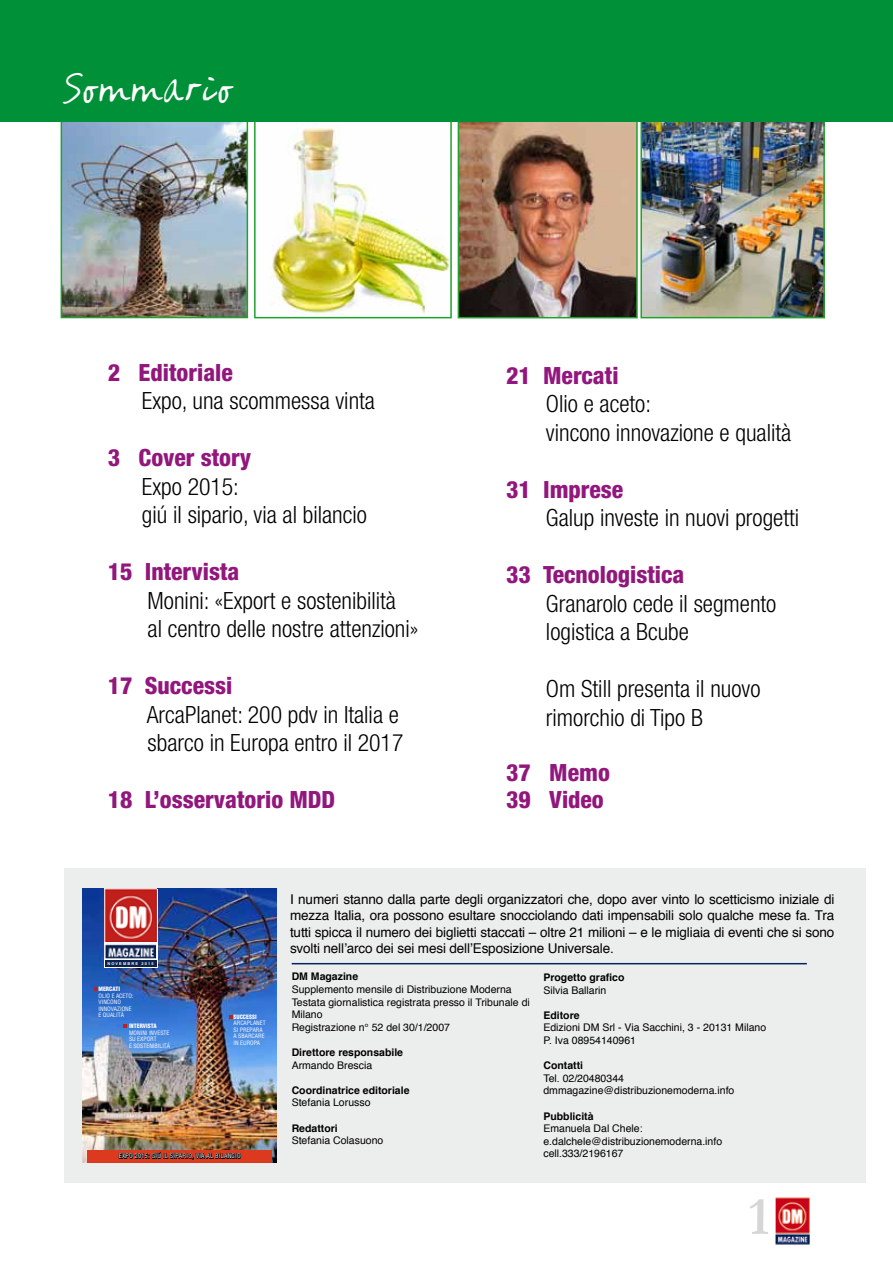
<style>
.page{position:relative;width:893px;height:1263px;background:#fff}
.page>*{position:absolute;margin:0;border:0;box-sizing:border-box;transform-origin:0 0}
.t1{font:700 54px "Garamond";color:#d6d6d6}
.t2{font:45px "Amano";color:#fff}
.t3{font:300 condensed 23.7px/28.5px "Helvetica Neue";color:#000}
.t4{font:800 condensed 23.7px/27px "Helvetica Neue";color:#92177d}
.t5{font:13.5px/16.5px "Helvetica";letter-spacing:-.01em;color:#000;text-align:justify}
.t6{font:10.5px/12.6px "Helvetica";color:#000}
.t7{font:700 10.5px "Helvetica";color:#000}
.t8{font:condensed 6.15px "Helvetica";letter-spacing:.03em;color:#fff}
.t9{font:condensed 5.85px/6.4px "Helvetica";color:#fff}
.t10{font:900 condensed 5.85px "Helvetica";color:#fff}
.t11{font:700 3.9px "Helvetica";letter-spacing:.3em;color:#fff}
</style>
<div class="page">
<img style="left:643px;top:123px;width:179px;height:192px">
<div style="left:640px;top:120px;width:185px;height:198px;border:2px solid #1fa22e"></div>
<img style="left:461px;top:123px;width:174px;height:192px">
<div style="left:458px;top:120px;width:180px;height:198px;border:2px solid #1fa22e"></div>
<img style="left:775px;top:1197px;width:35px;height:48px">
<img style="left:64px;top:123px;width:181px;height:192px">
<div style="left:61px;top:120px;width:187px;height:198px;border:2px solid #1fa22e"></div>
<img style="left:257px;top:121px;width:192px;height:194px">
<div style="left:254px;top:91px;width:198px;height:227px;border:2px solid #1fa22e"></div>
<div style="left:65px;top:868px;width:801px;height:315px;background:#eceded"></div>
<div style="left:0;top:0;width:893px;height:121px;background:#009037"></div>
<hr style="left:292px;top:963px;width:515px;height:1px;background:#00285f">
<img style="left:83px;top:889px;width:193px;height:273px">
<svg style="left:104px;top:889px;width:53px;height:78px"></svg>
<div style="left:87px;top:1149px;width:185px;height:13px;background:#db3a1e"></div>
<svg style="left:118px;top:1152px;width:123px;height:8px"></svg>
<img style="left:105px;top:889px;width:52px;height:52px">
<svg style="left:94px;top:987px;width:4px;height:4px"></svg>
<svg style="left:124px;top:1024px;width:3px;height:4px"></svg>
<svg style="left:229px;top:1015px;width:4px;height:3px"></svg>
<img style="left:107px;top:946px;width:48px;height:11px">
<div style="left:105px;top:944px;width:52px;height:15px;border:1px solid #fff"></div>
<div style="left:105px;top:960px;width:52px;height:7px;background:#0c2350"></div>
<h2 class="t2" style="left:64px;top:59px;width:170px">Sommario</h2>
<h3 class="t4" style="left:108px;top:358px;width:127px">2 Editoriale</h3>
<h3 class="t3" style="left:142px;top:386px;width:235px">Expo, una scommessa vinta</h3>
<h3 class="t4" style="left:108px;top:444px;width:145px">3 Cover story</h3>
<h3 class="t3" style="left:142px;top:472px;width:226px">Expo 2015:<br>giú il sipario, via al bilancio</h3>
<h3 class="t4" style="left:108px;top:558px;width:133px">15 Intervista</h3>
<h3 class="t3" style="left:148px;top:586px;width:272px">Monini: «Export e sostenibilità<br>al centro delle nostre attenzioni»</h3>
<h3 class="t4" style="left:108px;top:672px;width:126px">17 Successi</h3>
<h3 class="t3" style="left:147px;top:700px;width:258px">ArcaPlanet: 200 pdv in Italia e sbarco in Europa entro il 2017</h3>
<h3 class="t4" style="left:108px;top:786px;width:229px">18 L’osservatorio MDD</h3>
<h3 class="t4" style="left:506px;top:361px;width:114px">21 Mercati</h3>
<h3 class="t3" style="left:546px;top:389px;width:247px">Olio e aceto:<br>vincono innovazione e qualità</h3>
<h3 class="t4" style="left:506px;top:475px;width:119px">31 Imprese</h3>
<h3 class="t3" style="left:546px;top:503px;width:255px">Galup investe in nuovi progetti</h3>
<h3 class="t4" style="left:506px;top:561px;width:180px">33 Tecnologistica</h3>
<h3 class="t3" style="left:546px;top:589px;width:232px">Granarolo cede il segmento logistica a Bcube</h3>
<h3 class="t3" style="left:546px;top:674px;width:216px">Om Still presenta il nuovo rimorchio di Tipo B</h3>
<h3 class="t4" style="left:506px;top:759px;width:105px">37 Memo<br>39 Video</h3>
<p class="t11" style="left:107px;top:960px;width:48px">NOVEMBRE 2015</p>
<p class="t10" style="left:99px;top:985px;width:23px">MERCATI</p>
<p class="t9" style="left:99px;top:992px;width:36px">OLIO E ACETO:<br>VINCONO<br>INNOVAZIONE<br>E QUALITÀ</p>
<p class="t10" style="left:129px;top:1022px;width:29px">INTERVISTA</p>
<p class="t9" style="left:129px;top:1029px;width:43px">MONINI INVESTE<br>SU EXPORT<br>E SOSTENIBILITÁ</p>
<p class="t10" style="left:234px;top:1013px;width:25px">SUCCESSI</p>
<p class="t9" style="left:234px;top:1020px;width:34px">ARCAPLANET<br>SI PREPARA<br>A SBARCARE<br>IN EUROPA</p>
<p class="t5" style="left:290px;top:891px;width:546px">I numeri stanno dalla parte degli organizzatori che, dopo aver vinto lo scetticismo iniziale di mezza Italia, ora possono esultare snocciolando dati impensabili solo qualche mese fa. Tra tutti spicca il numero dei biglietti staccati – oltre 21 milioni – e le migliaia di eventi che si sono svolti nell’arco dei sei mesi dell’Esposizione Universale.</p>
<p class="t7" style="left:292px;top:968px;width:68px">DM Magazine</p>
<p class="t6" style="left:292px;top:983px;width:240px">Supplemento mensile di Distribuzione Moderna Testata giornalistica registrata presso il Tribunale di Milano<br>Registrazione n° 52 del 30/1/2007</p>
<p class="t7" style="left:292px;top:1044px;width:113px">Direttore responsabile</p>
<p class="t6" style="left:292px;top:1059px;width:82px">Armando Brescia</p>
<p class="t7" style="left:292px;top:1082px;width:119px">Coordinatrice editoriale</p>
<p class="t6" style="left:292px;top:1097px;width:80px">Stefania Lorusso</p>
<p class="t7" style="left:292px;top:1119px;width:48px">Redattori</p>
<p class="t6" style="left:292px;top:1134px;width:93px">Stefania Colasuono</p>
<p class="t7" style="left:543px;top:969px;width:83px">Progetto grafico</p>
<p class="t6" style="left:543px;top:984px;width:65px">Silvia Ballarin</p>
<p class="t7" style="left:543px;top:1007px;width:38px">Editore</p>
<p class="t6" style="left:543px;top:1022px;width:224px">Edizioni DM Srl - Via Sacchini, 3 - 20131 Milano<br>P. Iva 08954140961</p>
<p class="t7" style="left:543px;top:1057px;width:41px">Contatti</p>
<p class="t6" style="left:543px;top:1072px;width:192px">Tel. 02/20480344 dmmagazine@distribuzionemoderna.info</p>
<p class="t7" style="left:543px;top:1107px;width:52px">Pubblicità</p>
<p class="t6" style="left:543px;top:1122px;width:180px">Emanuela Dal Chele: e.dalchele@distribuzionemoderna.info</p>
<p class="t8" style="left:119px;top:1152px;width:124px">EXPO 2015: GIÚ IL SIPARIO, VIA AL BILANCIO</p>
<p class="t6" style="left:543px;top:1148px;width:81px">cell.333/2196167</p>
<h1 class="t1" style="left:748px;top:1185px;width:23px">1</h1>
</div>
